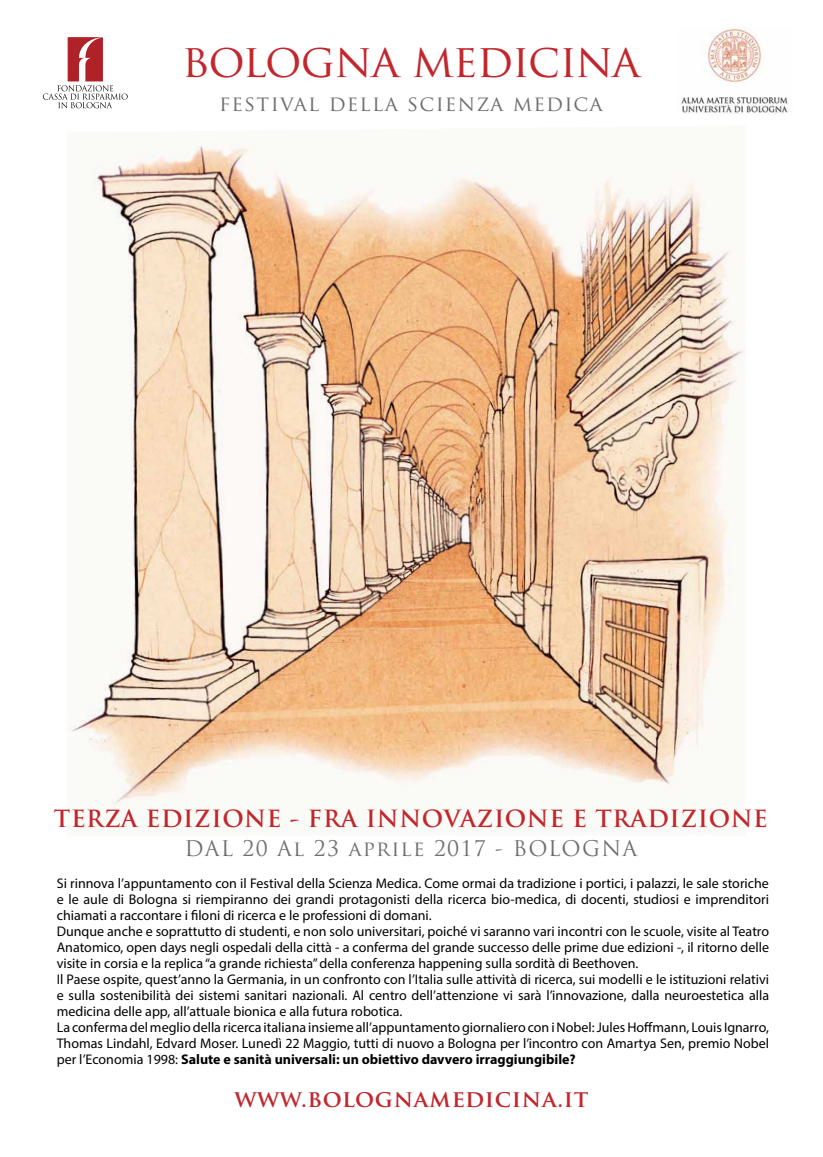
<style>
.page{position:relative;width:823px;height:1157px;background:#fff}
.page>*{position:absolute;margin:0;border:0;box-sizing:border-box;transform-origin:0 0}
.t1{font:45.2px "Trajan Pro";letter-spacing:-.02em;color:#c1272d}
.t2{font:700 23.1px "Trajan Pro";letter-spacing:.03em;color:#c1272d}
.t3{font:21px "Trajan Pro";letter-spacing:.06em;color:#6d6e71}
.t4{font:14px/16px "Myriad Pro";color:#000}
.s1{font-weight:700}
</style>
<div class="page">
<img style="left:70px;top:141px;width:675px;height:666px">
<svg style="left:43px;top:37px;width:85px;height:71px"></svg>
<img style="left:680px;top:28px;width:108px;height:86px">
<h1 class="t1" style="left:181px;top:32px;width:459px">bologna medicina</h1>
<h3 class="t3" style="left:219px;top:90px;width:385px">festival della scienza medica</h3>
<h2 class="t2" style="left:54px;top:804px;width:715px">TERZA EDIZIONE - FRA INNOVAZIONE E TRADIZIONE</h2>
<h3 class="t3" style="left:184px;top:835px;width:454px">DAL 20 Al 23 aprile 2017 - BOLOGNA</h3>
<p class="t4" style="left:57px;top:875px;width:713px">Si rinnova l’appuntamento con il Festival della Scienza Medica. Come ormai da tradizione i portici, i palazzi, le sale storiche e le aule di Bologna si riempiranno dei grandi protagonisti della ricerca bio-medica, di docenti, studiosi e imprenditori chiamati a raccontare i filoni di ricerca e le professioni di domani.<br>Dunque anche e soprattutto di studenti, e non solo universitari, poiché vi saranno vari incontri con le scuole, visite al Teatro Anatomico, open days negli ospedali della città - a conferma del grande successo delle prime due edizioni -, il ritorno delle visite in corsia e la replica “a grande richiesta” della conferenza happening sulla sordità di Beethoven.<br>Il Paese ospite, quest’anno la Germania, in un confronto con l’Italia sulle attività di ricerca, sui modelli e le istituzioni relativi e sulla sostenibilità dei sistemi sanitari nazionali. Al centro dell’attenzione vi sarà l’innovazione, dalla neuroestetica alla medicina delle app, all’attuale bionica e alla futura robotica.<br>La conferma del meglio della ricerca italiana insieme all’appuntamento giornaliero con i Nobel: Jules Hoffmann, Louis Ignarro, Thomas Lindahl, Edvard Moser. Lunedì 22 Maggio, tutti di nuovo a Bologna per l’incontro con Amartya Sen, premio Nobel per l’Economia 1998: <span class="s1">Salute e sanità universali: un obiettivo davvero irraggiungibile?</span></p>
<h2 class="t2" style="left:234px;top:1084px;width:355px">www.bolognamedicina.it</h2>
</div>
